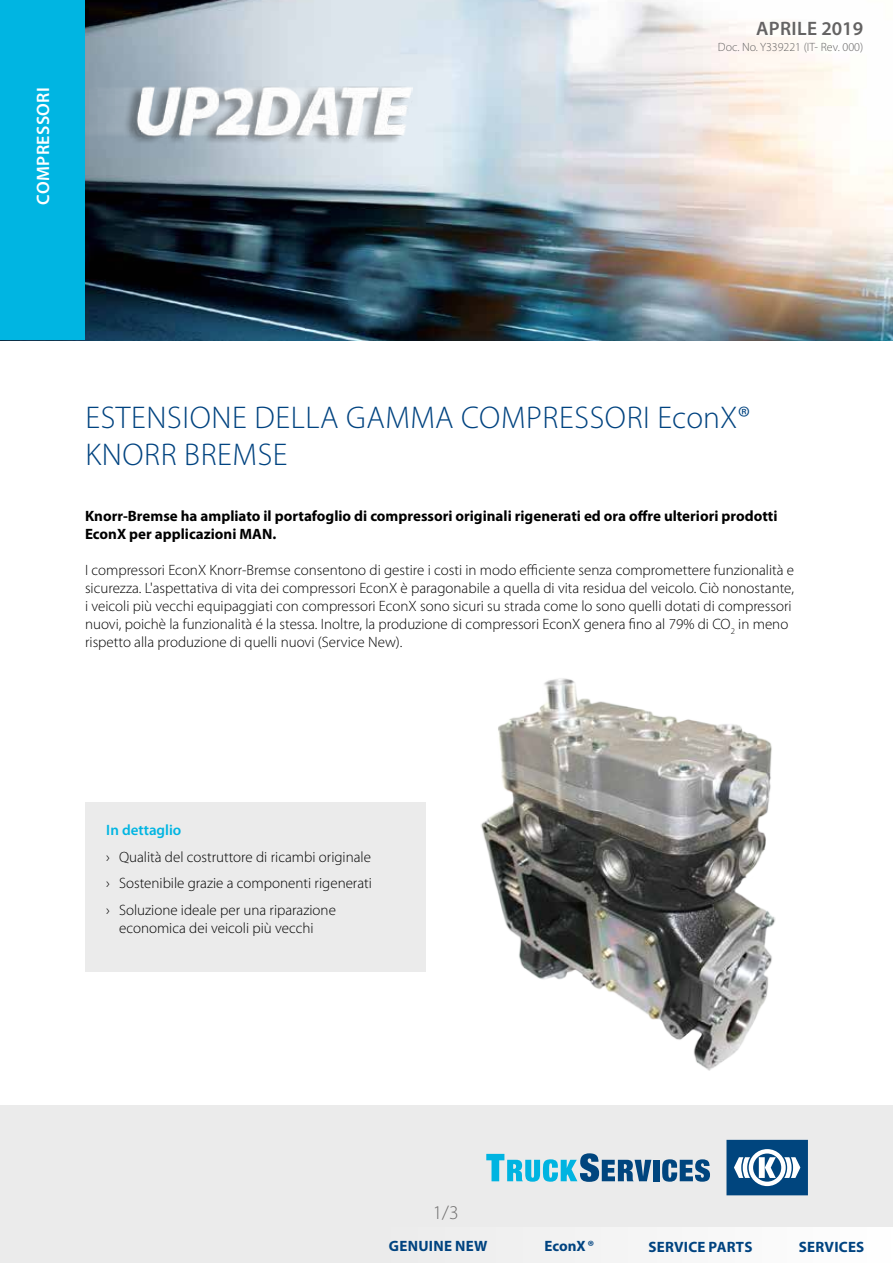
<style>
.page{position:relative;width:893px;height:1263px;background:#fff}
.page>*{position:absolute;margin:0;border:0;box-sizing:border-box;transform-origin:0 0}
.t1{font:300 31.5px/37.5px "Myriad Pro";letter-spacing:.02em;color:#004380}
.t2{font:600 19.5px "Myriad Pro";letter-spacing:.02em;color:#646363}
.t3{font:300 19.5px "Myriad Pro";color:#706f6f}
.t4{font:600 18px "Myriad Pro";letter-spacing:.02em;color:#fff}
.t5{font:300 15px/18px "Myriad Pro";color:#000}
.t6{font:700 15px/18px "Myriad Pro";color:#000}
.t7{font:700 15px "Myriad Pro";letter-spacing:.015em;color:#004380}
.t8{font:600 15px "Myriad Pro";color:#00b5e2}
.t9{font:300 12px "Myriad Pro";color:#646363}
</style>
<div class="page">
<div style="left:0;top:1106px;width:893px;height:157px;background:#ebebeb"></div>
<img style="left:85px;top:0;width:808px;height:340px">
<svg style="left:726px;top:1140px;width:82px;height:56px"></svg>
<svg style="left:486px;top:1153px;width:165px;height:29px"></svg>
<div style="left:654px;top:1160px;width:6px;height:21px;background:#00457e"></div>
<svg style="left:662px;top:1159px;width:48px;height:23px"></svg>
<div style="left:368px;top:1227px;width:525px;height:35px;background:#f5f5f5"></div>
<img style="left:85px;top:70px;width:327px;height:82px">
<div style="left:0;top:0;width:85px;height:340px;background:#00b5e2"></div>
<img style="left:481px;top:678px;width:295px;height:393px">
<div style="left:85px;top:802px;width:340px;height:170px;background:#ebebeb"></div>
<p class="t4" style="left:32px;top:205px;width:119px;rotate:-90deg">COMPRESSORI</p>
<h2 class="t2" style="left:756px;top:16px;width:109px">APRILE 2019</h2>
<p class="t9" style="left:718px;top:40px;width:147px">Doc. No. Y339221 (IT- Rev. 000)</p>
<h1 class="t1" style="left:85px;top:398px;width:666px">ESTENSIONE DELLA GAMMA COMPRESSORI EconX®<br>KNORR BREMSE</h1>
<p class="t6" style="left:85px;top:507px;width:694px">Knorr-Bremse ha ampliato il portafoglio di compressori originali rigenerati ed ora offre ulteriori prodotti<br>EconX per applicazioni MAN.</p>
<p class="t5" style="left:85px;top:561px;width:711px">I compressori EconX Knorr-Bremse consentono di gestire i costi in modo efficiente senza compromettere funzionalità e sicurezza. L'aspettativa di vita dei compressori EconX è paragonabile a quella di vita residua del veicolo. Ciò nonostante, i veicoli più vecchi equipaggiati con compressori EconX sono sicuri su strada come lo sono quelli dotati di compressori nuovi, poichè la funzionalità é la stessa. Inoltre, la produzione di compressori EconX genera fino al 79% di CO<sub>2</sub> in meno rispetto alla produzione di quelli nuovi (Service New).</p>
<p class="t8" style="left:106px;top:820px;width:77px">In dettaglio</p>
<p class="t5" style="left:106px;top:843px;width:267px;line-height:26.5px;text-align:justify">› Qualità del costruttore di ricambi originale › Sostenibile grazie a componenti rigenerati › Soluzione ideale per una riparazione</p>
<p class="t5" style="left:119px;top:918px;width:196px">economica dei veicoli più vecchi</p>
<h2 class="t3" style="left:433px;top:1200px;width:27px">1/3</h2>
<p class="t7" style="left:389px;top:1236px;width:100px">GENUINE NEW</p>
<p class="t7" style="left:544px;top:1236px;width:51px">EconX®</p>
<p class="t7" style="left:648px;top:1237px;width:106px">SERVICE PARTS</p>
<p class="t7" style="left:799px;top:1237px;width:67px">SERVICES</p>
</div>
